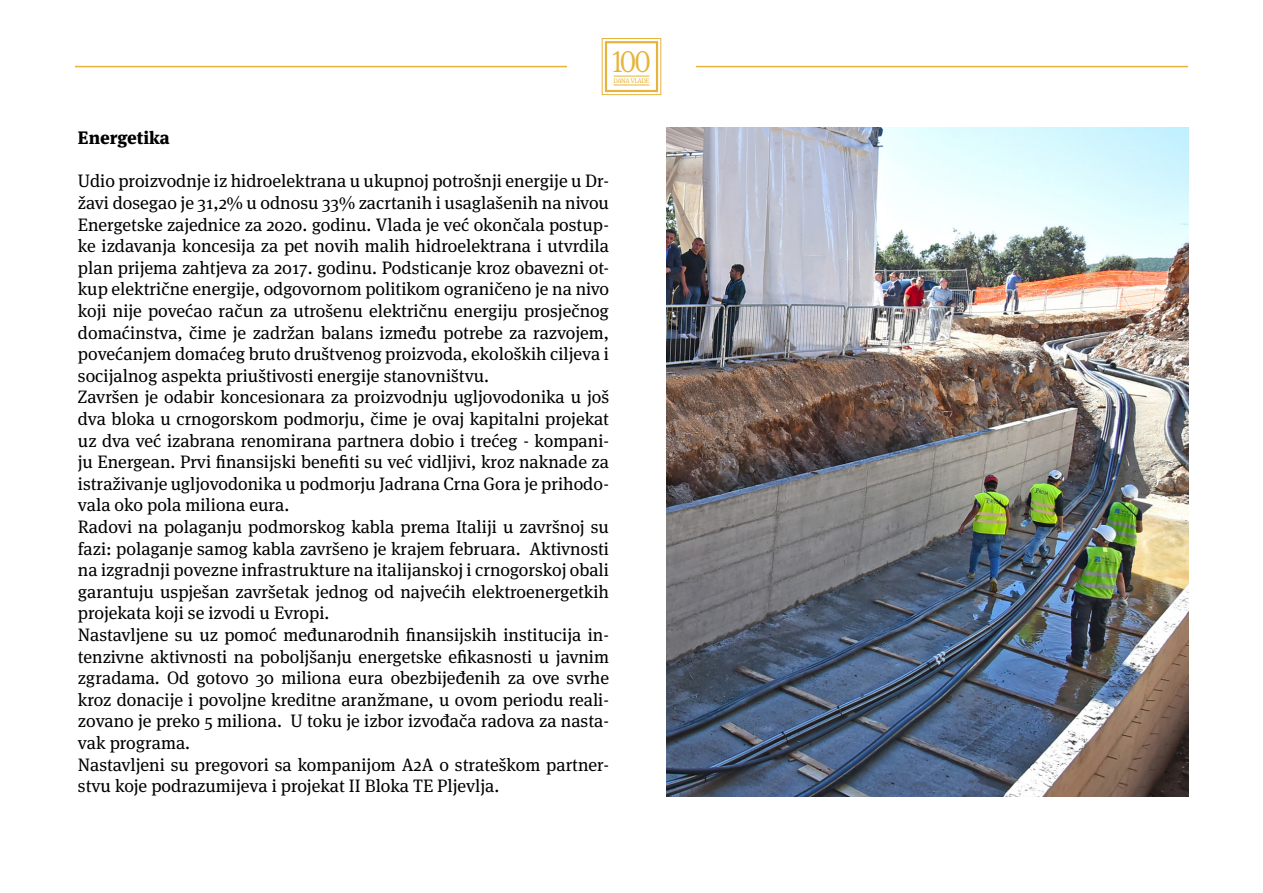
<style>
.page{position:relative;width:1263px;height:893px;background:#fff}
.page>*{position:absolute;margin:0;border:0;box-sizing:border-box;transform-origin:0 0}
.t1{font:300 31.8px "Meta Serif Pro";color:#e7b33a;scale:.92 1}
.Text{font:18px/21.6px "Meta Serif Pro";color:#000;text-align:justify}
.Text-2{font:800 18px "Meta Serif Pro";color:#000}
.t2{font:6.6px "Meta Serif Pro";letter-spacing:-.06em;color:#e7b33a}
</style>
<div class="page">
<div style="left:602px;top:38px;width:59px;height:57px;border:1px solid #e7b33a"></div>
<div style="left:605px;top:41px;width:53px;height:51px;border:2px solid #e7b33a"></div>
<hr style="left:614px;top:76px;width:35px;height:1px;background:#e7b33a">
<hr style="left:614px;top:85px;width:35px;height:1px;background:#e7b33a">
<hr style="left:75px;top:66px;width:492px;height:1px;background:#e7b33a">
<hr style="left:696px;top:66px;width:492px;height:1px;background:#e7b33a">
<img style="left:666px;top:128px;width:522px;height:668px">
<h1 class="t1" style="left:611px;top:38px;width:44px">100</h1>
<p class="t2" style="left:614px;top:76px;width:37px">DANA VLADE</p>
<p class="Text-2" style="left:78px;top:123px;width:93px">Energetika</p>
<p class="Text" style="left:78px;top:169px;width:533px">Udio proizvodnje iz hidroelektrana u ukupnoj potrošnji energije u Dr&shy;žavi dosegao je 31,2% u odnosu 33% zacrtanih i usaglašenih na nivou Energetske zajednice za 2020. godinu. Vlada je već okončala postup&shy;ke izdavanja koncesija za pet novih malih hidroelektrana i utvrdila plan prijema zahtjeva za 2017. godinu. Podsticanje kroz obavezni ot&shy;kup električne energije, odgovornom politikom ograničeno je na nivo koji nije povećao račun za utrošenu električnu energiju prosječnog domaćinstva, čime je zadržan balans između potrebe za razvojem, povećanjem domaćeg bruto društvenog proizvoda, ekoloških ciljeva i socijalnog aspekta priuštivosti energije stanovništvu.</p>
<p class="Text" style="left:78px;top:385px;width:533px">Završen je odabir koncesionara za proizvodnju ugljovodonika u još dva bloka u crnogorskom podmorju, čime je ovaj kapitalni projekat uz dva već izabrana renomirana partnera dobio i trećeg - kompani&shy;ju Energean. Prvi finansijski benefiti su već vidljivi, kroz naknade za istraživanje ugljovodonika u podmorju Jadrana Crna Gora je prihodo&shy;vala oko pola miliona eura.</p>
<p class="Text" style="left:78px;top:515px;width:533px">Radovi na polaganju podmorskog kabla prema Italiji u završnoj su fazi: polaganje samog kabla završeno je krajem februara. Aktivnosti na izgradnji povezne infrastrukture na italijanskoj i crnogorskoj obali garantuju uspješan završetak jednog od najvećih elektroenergetkih projekata koji se izvodi u Evropi.</p>
<p class="Text" style="left:78px;top:623px;width:533px">Nastavljene su uz pomoć međunarodnih finansijskih institucija in&shy;tenzivne aktivnosti na poboljšanju energetske efikasnosti u javnim zgradama. Od gotovo 30 miliona eura obezbijeđenih za ove svrhe kroz donacije i povoljne kreditne aranžmane, u ovom periodu reali&shy;zovano je preko 5 miliona. U toku je izbor izvođača radova za nasta&shy;vak programa.</p>
<p class="Text" style="left:78px;top:753px;width:533px">Nastavljeni su pregovori sa kompanijom A2A o strateškom partner&shy;stvu koje podrazumijeva i projekat II Bloka TE Pljevlja.</p>
</div>
